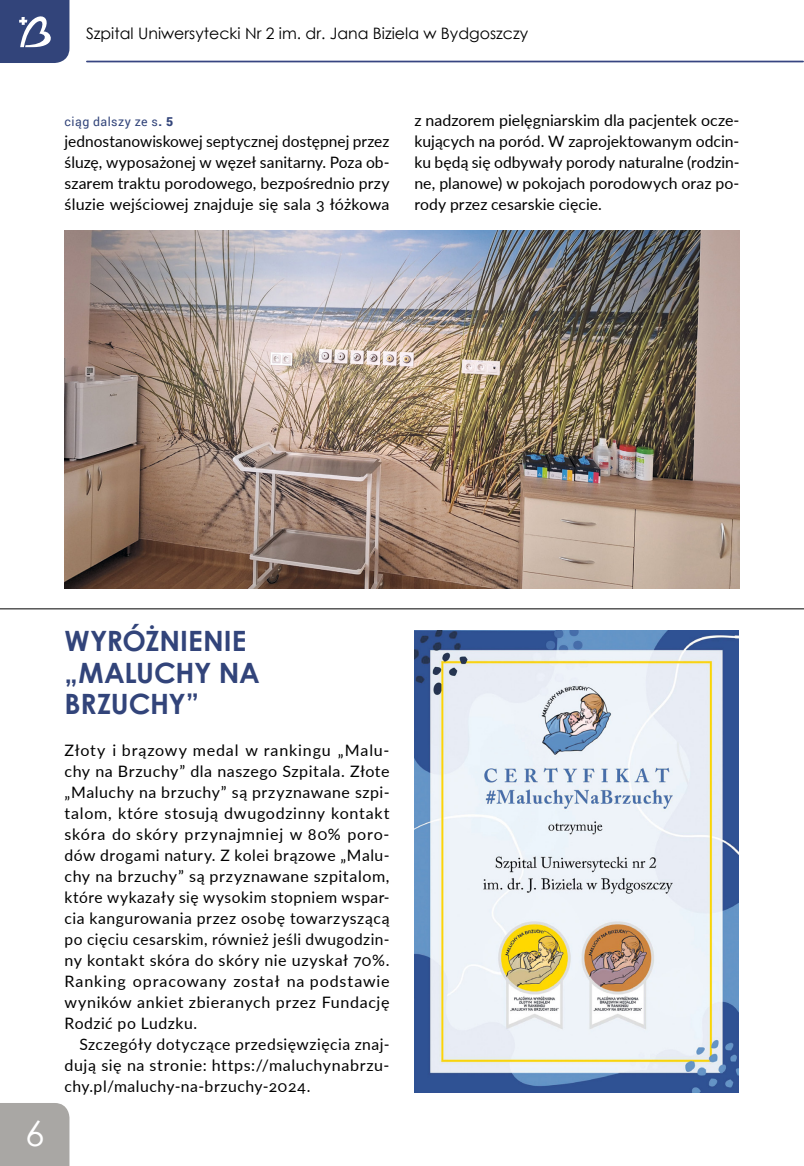
<style>
.page{position:relative;width:804px;height:1166px;background:#fff}
.page>*{position:absolute;margin:0;border:0;box-sizing:border-box;transform-origin:0 0}
.t1{font:35px "Century Gothic";color:#fff}
.t2{font:700 28px/31.5px "Century Gothic";letter-spacing:-.01em;color:#32447a}
.t3{font:15.75px/21px "Lato";letter-spacing:.02em;color:#000;text-align:justify}
.t4{font:15.75px "Century Gothic";color:#000}
.t5{font:12.25px "Roboto";letter-spacing:.04em;color:#32447a}
.s1{font-weight:900}
</style>
<div class="page">
<div style="left:0;top:1103px;width:69px;height:63px;background:#a9a7a4"></div>
<svg style="left:0;top:0;width:69px;height:63px;background:#465687"></svg>
<hr style="left:87px;top:61px;width:716px;height:1px;background:#374581">
<img style="left:414px;top:630px;width:324px;height:462px">
<hr style="left:0;top:608px;width:804px;height:1px;background:#000">
<img style="left:64px;top:231px;width:675px;height:357px">
<p class="t4" style="left:86px;top:22px;width:444px">Szpital Uniwersytecki Nr 2 im. dr. Jana Biziela w Bydgoszczy</p>
<p class="t5" style="left:64px;top:113px;width:110px">ciąg dalszy ze s<span class="s1">. 5</span></p>
<p class="t3" style="left:64px;top:130px;width:326px">jednostanowiskowej septycznej dostępnej przez śluzę, wyposażonej w węzeł sanitarny. Poza ob&shy;szarem traktu porodowego, bezpośrednio przy śluzie wejściowej znajduje się sala 3 łóżkowa</p>
<p class="t3" style="left:414px;top:109px;width:326px">z nadzorem pielęgniarskim dla pacjentek ocze&shy;kujących na poród. W zaprojektowanym odcin&shy;ku będą się odbywały porody naturalne (rodzin&shy;ne, planowe) w pokojach porodowych oraz po&shy;rody przez cesarskie cięcie.</p>
<h1 class="t1" style="left:25px;top:1109px;width:21px">6</h1>
<h2 class="t2" style="left:64px;top:624px;width:197px">WYRÓŻNIENIE „MALUCHY NA<br>BRZUCHY”</h2>
<p class="t3" style="left:64px;top:739px;width:326px">Złoty i brązowy medal w rankingu „Malu&shy;chy na Brzuchy” dla naszego Szpitala. Złote „Maluchy na brzuchy” są przyznawane szpi&shy;talom, które stosują dwugodzinny kontakt skóra do skóry przynajmniej w 80% poro&shy;dów drogami natury. Z kolei brązowe „Malu&shy;chy na brzuchy” są przyznawane szpitalom, które wykazały się wysokim stopniem wspar&shy;cia kangurowania przez osobę towarzyszącą po cięciu cesarskim, również jeśli dwugodzin&shy;ny kontakt skóra do skóry nie uzyskał 70%.<br>Ranking opracowany został na podstawie wyników ankiet zbieranych przez Fundację Rodzić po Ludzku.</p>
<p class="t3" style="left:64px;top:1033px;width:326px;text-indent:15px">Szczegóły dotyczące przedsięwzięcia znaj&shy;dują się na stronie: https://maluchynabrzu&shy;chy.pl/maluchy-na-brzuchy-2024.</p>
</div>
